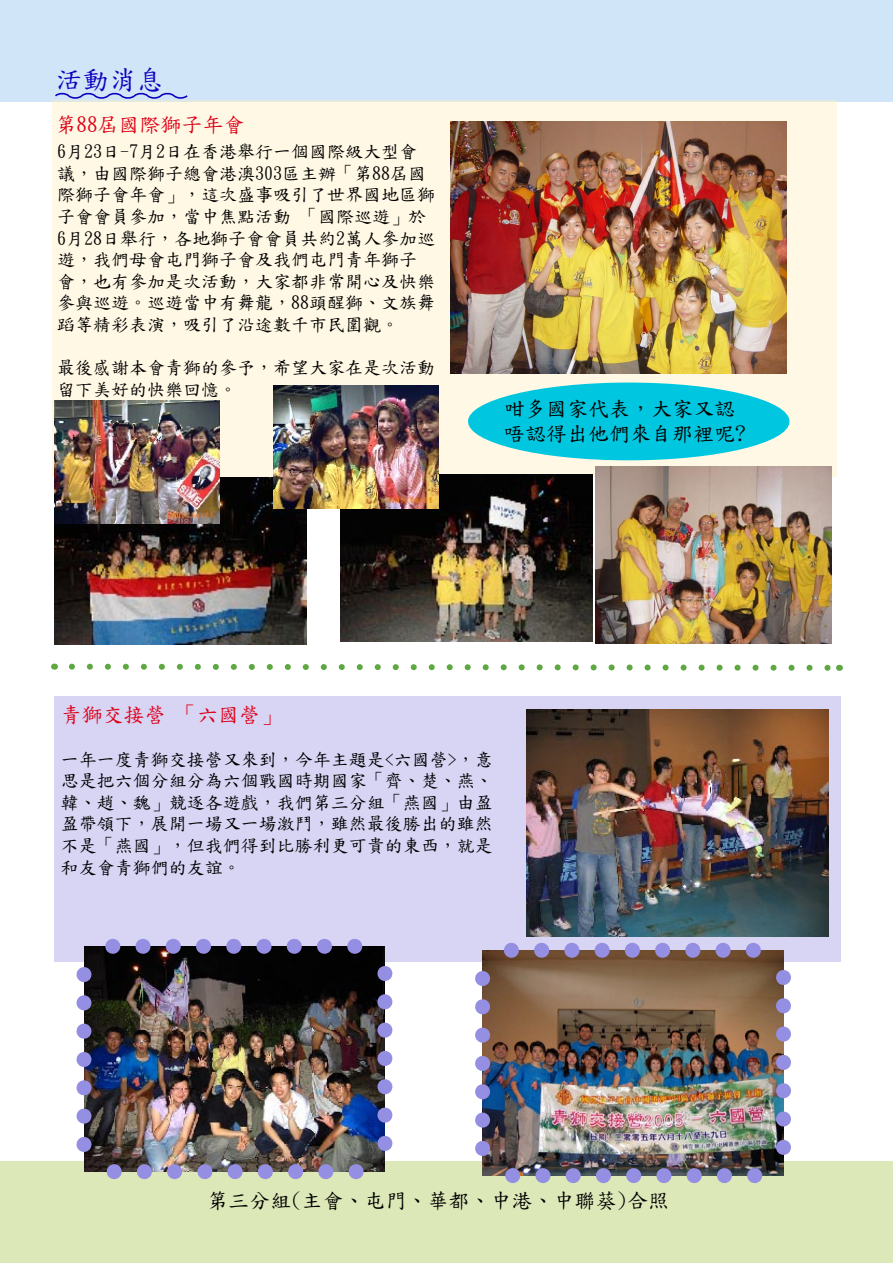
<style>
.page{position:relative;width:893px;height:1263px;background:#fff}
.page>*{position:absolute;margin:0;border:0;box-sizing:border-box;transform-origin:0 0}
.t1{font:27px "DF Kai Shu SB Estd BF";color:#0f00bf}
.t2{font:21px "DF Kai Shu SB Estd BF";color:#000}
.t3{font:21px "DF Kai Shu SB Estd BF";color:#df0018}
.t4{font:18px/21.6px "DF Kai Shu SB Estd BF";color:#000}
</style>
<div class="page">
<div style="left:0;top:1161px;width:892px;height:102px;background:#dde8b8"></div>
<div style="left:0;top:0;width:892px;height:102px;background:#d1e5f8"></div>
<div style="left:52px;top:101px;width:785px;height:376px;background:#fff8e4"></div>
<svg style="left:53px;top:92px;width:136px;height:9px"></svg>
<img style="left:450px;top:122px;width:336px;height:252px">
<img style="left:54px;top:477px;width:252px;height:167px">
<img style="left:340px;top:474px;width:252px;height:167px">
<img style="left:596px;top:467px;width:236px;height:177px">
<img style="left:273px;top:386px;width:165px;height:122px">
<img style="left:54px;top:401px;width:165px;height:122px">
<div style="left:468px;top:383px;width:321px;height:77px;background:#00c7df;border-radius:50%"></div>
<div style="left:54px;top:696px;width:786px;height:266px;background:#d7d4f4"></div>
<img style="left:483px;top:950px;width:300px;height:225px">
<svg style="left:475px;top:978px;width:15px;height:183px"></svg>
<svg style="left:513px;top:1168px;width:255px;height:15px"></svg>
<svg style="left:776px;top:964px;width:15px;height:183px"></svg>
<svg style="left:498px;top:943px;width:255px;height:15px"></svg>
<img style="left:526px;top:710px;width:302px;height:227px">
<img style="left:84px;top:946px;width:301px;height:226px">
<svg style="left:76px;top:974px;width:15px;height:183px"></svg>
<img style="left:114px;top:1164px;width:256px;height:15px">
<svg style="left:377px;top:960px;width:15px;height:183px"></svg>
<svg style="left:99px;top:939px;width:256px;height:15px"></svg>
<svg style="left:68px;top:663px;width:772px;height:8px"></svg>
<p class="t1" style="left:56px;top:66px;width:109px">活動消息</p>
<p class="t3" style="left:56px;top:114px;width:190px">第88屆國際獅子年會</p>
<p class="t4" style="left:57px;top:141px;width:380px">6月23日-7月2日在香港舉行一個國際級大型會議，由國際獅子總會港澳303區主辦「第88屆國際獅子會年會」，這次盛事吸引了世界國地區獅子會會員參加，當中焦點活動 「國際巡遊」於<br>6月28日舉行，各地獅子會會員共約2萬人參加巡遊，我們母會屯門獅子會及我們屯門青年獅子會，也有參加是次活動，大家都非常開心及快樂參與巡遊。巡遊當中有舞龍，88頭醒獅、文族舞蹈等精彩表演，吸引了沿途數千市民圍觀。</p>
<p class="t4" style="left:57px;top:357px;width:389px">最後感謝本會青獅的參予，希望大家在是次活動留下美好的快樂回憶。</p>
<p class="t2" style="left:504px;top:398px;width:243px">咁多國家代表，大家又認</p>
<p class="t2" style="left:504px;top:423px;width:244px">唔認得出他們來自那裡呢?</p>
<p class="t3" style="left:61px;top:705px;width:222px">青獅交接營 「六國營」</p>
<p class="t4" style="left:61px;top:748px;width:433px;text-align:justify">一年一度青獅交接營又來到，今年主題是&lt;六國營&gt;，意思是把六個分組分為六個戰國時期國家「齊、楚、燕、韓、趙、魏」競逐各遊戲，我們第三分組「燕國」由盈盈帶領下，展開一場又一場激鬥，雖然最後勝出的雖然不是「燕國」，但我們得到比勝利更可貴的東西，就是和友會青獅們的友誼。</p>
<p class="t2" style="left:207px;top:1190px;width:474px">第三分組(主會、屯門、華都、中港、中聯葵)合照</p>
</div>
